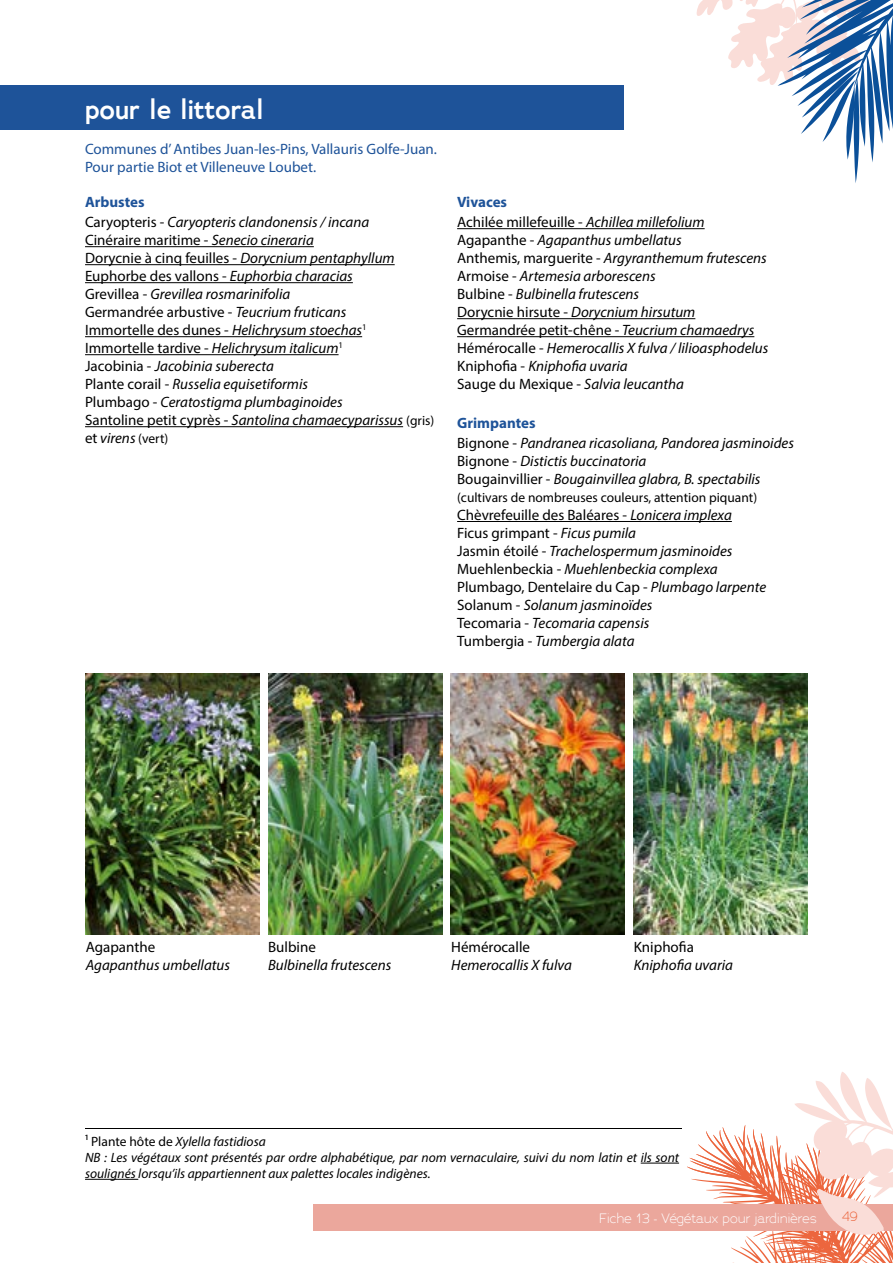
<style>
.page{position:relative;width:893px;height:1263px;background:#fff}
.page>*{position:absolute;margin:0;border:0;box-sizing:border-box;transform-origin:0 0}
.t1{font:600 27px "Adrianna";color:#fff}
.t2{font:italic 15px/18px "Myriad Pro";color:#000}
.t3{font:15px/18px "Myriad Pro";color:#1e5399}
.t4{font:15px "Myriad Pro";color:#000}
.t5{font:700 15px "Myriad Pro";color:#1e5399}
.t6{font:italic 13.5px/16.2px "Myriad Pro";color:#000}
.t7{font:13.5px "Myriad Pro";color:#000}
.t8{font:300 13.5px "Adrianna";color:#fff}
.t9{font:300 13.5px "Adrianna";color:#ec663e}
.s1{font-style:normal}
.s2{font-style:normal;font-size:13.5px}
</style>
<div class="page">
<svg style="left:696px;top:0;width:197px;height:183px"></svg>
<div style="left:313px;top:1204px;width:580px;height:27px;background:#eba79c"></div>
<svg style="left:687px;top:1072px;width:206px;height:191px"></svg>
<div style="left:0;top:85px;width:623px;height:45px;background:#1e5399"></div>
<hr style="left:641px;top:1163px;width:38px;height:1px;background:#000">
<hr style="left:85px;top:1179px;width:53px;height:1px;background:#000">
<hr style="left:85px;top:1128px;width:597px;height:1px;background:#000">
<img style="left:85px;top:673px;width:174px;height:262px">
<img style="left:268px;top:673px;width:174px;height:262px">
<img style="left:450px;top:673px;width:175px;height:262px">
<img style="left:634px;top:673px;width:174px;height:262px">
<hr style="left:85px;top:246px;width:229px;height:1px;background:#000">
<hr style="left:85px;top:264px;width:310px;height:1px;background:#000">
<hr style="left:85px;top:282px;width:268px;height:1px;background:#000">
<hr style="left:85px;top:336px;width:277px;height:1px;background:#000">
<hr style="left:85px;top:354px;width:254px;height:1px;background:#000">
<hr style="left:85px;top:426px;width:318px;height:1px;background:#000">
<hr style="left:457px;top:228px;width:248px;height:1px;background:#000">
<hr style="left:457px;top:318px;width:238px;height:1px;background:#000">
<hr style="left:457px;top:336px;width:297px;height:1px;background:#000">
<hr style="left:457px;top:521px;width:275px;height:1px;background:#000">
<h1 class="t1" style="left:85px;top:92px;width:180px">pour le littoral</h1>
<p class="t3" style="left:85px;top:140px;width:353px">Communes d’ Antibes Juan-les-Pins, Vallauris Golfe-Juan.<br>Pour partie Biot et Villeneuve Loubet.</p>
<p class="t5" style="left:85px;top:192px;width:61px">Arbustes</p>
<p class="t2" style="left:85px;top:213px;width:351px"><span class="s1">Caryopteris -</span> Caryopteris clandonensis / incana<br><span class="s1">Cinéraire maritime -</span> Senecio cineraria<br><span class="s1">Dorycnie à cinq feuilles -</span> Dorycnium pentaphyllum <span class="s1">Euphorbe des vallons -</span> Euphorbia characias<br><span class="s1">Grevillea -</span> Grevillea rosmarinifolia<br><span class="s1">Germandrée arbustive -</span> Teucrium fruticans<br><span class="s1">Immortelle des dunes -</span> Helichrysum stoechas<sup>1<br></sup><span class="s1">Immortelle tardive -</span> Helichrysum italicum<sup>1<br></sup><span class="s1">Jacobinia -</span> Jacobinia suberecta<br><span class="s1">Plante corail -</span> Russelia equisetiformis<br><span class="s1">Plumbago -</span> Ceratostigma plumbaginoides<br><span class="s1">Santoline petit cyprès -</span> Santolina chamaecyparissus <span class="s2">(gris) </span><span class="s1">et</span> virens <span class="s2">(vert)</span></p>
<p class="t5" style="left:457px;top:192px;width:52px">Vivaces</p>
<p class="t2" style="left:457px;top:213px;width:313px"><span class="s1">Achilée millefeuille -</span> Achillea millefolium <span class="s1">Agapanthe -</span> Agapanthus umbellatus<br><span class="s1">Anthemis, marguerite -</span> Argyranthemum frutescens <span class="s1">Armoise -</span> Artemesia arborescens<br><span class="s1">Bulbine -</span> Bulbinella frutescens<br><span class="s1">Dorycnie hirsute -</span> Dorycnium hirsutum <span class="s1">Germandrée petit-chêne -</span> Teucrium chamaedrys <span class="s1">Hémérocalle -</span> Hemerocallis X fulva / lilioasphodelus <span class="s1">Kniphofia -</span> Kniphofia uvaria<br><span class="s1">Sauge du Mexique -</span> Salvia leucantha</p>
<p class="t5" style="left:457px;top:413px;width:80px">Grimpantes</p>
<p class="t2" style="left:457px;top:434px;width:338px"><span class="s1">Bignone -</span> Pandranea ricasoliana, Pandorea jasminoides<br><span class="s1">Bignone -</span> Distictis buccinatoria<br><span class="s1">Bougainvillier -</span> Bougainvillea glabra, B. spectabilis</p>
<p class="t7" style="left:457px;top:489px;width:302px">(cultivars de nombreuses couleurs, attention piquant)</p>
<p class="t2" style="left:457px;top:506px;width:310px"><span class="s1">Chèvrefeuille des Baléares -</span> Lonicera implexa <span class="s1">Ficus grimpant -</span> Ficus pumila<br><span class="s1">Jasmin étoilé -</span> Trachelospermum jasminoides <span class="s1">Muehlenbeckia -</span> Muehlenbeckia complexa <span class="s1">Plumbago, Dentelaire du Cap -</span> Plumbago larpente <span class="s1">Solanum -</span> Solanum jasminoïdes<br><span class="s1">Tecomaria -</span> Tecomaria capensis<br><span class="s1">Tumbergia -</span> Tumbergia alata</p>
<p class="t4" style="left:86px;top:938px;width:71px">Agapanthe</p>
<p class="t2" style="left:86px;top:956px;width:146px">Agapanthus umbellatus</p>
<p class="t4" style="left:268px;top:938px;width:49px">Bulbine</p>
<p class="t2" style="left:268px;top:956px;width:125px">Bulbinella frutescens</p>
<p class="t4" style="left:451px;top:938px;width:80px">Hémérocalle</p>
<p class="t2" style="left:451px;top:956px;width:122px">Hemerocallis X fulva</p>
<p class="t4" style="left:634px;top:938px;width:62px">Kniphofia</p>
<p class="t2" style="left:634px;top:956px;width:101px">Kniphofia uvaria</p>
<p class="t6" style="left:85px;top:1133px;width:596px"><span class="s1">1 Plante hôte de</span> Xylella fastidiosa<br>NB : Les végétaux sont présentés par ordre alphabétique, par nom vernaculaire, suivi du nom latin et ils sont soulignés lorsqu’ils appartiennent aux palettes locales indigènes.</p>
<p class="t8" style="left:600px;top:1209px;width:219px">Fiche 13 - Végétaux pour jardinières</p>
<p class="t9" style="left:842px;top:1208px;width:17px">49</p>
</div>
